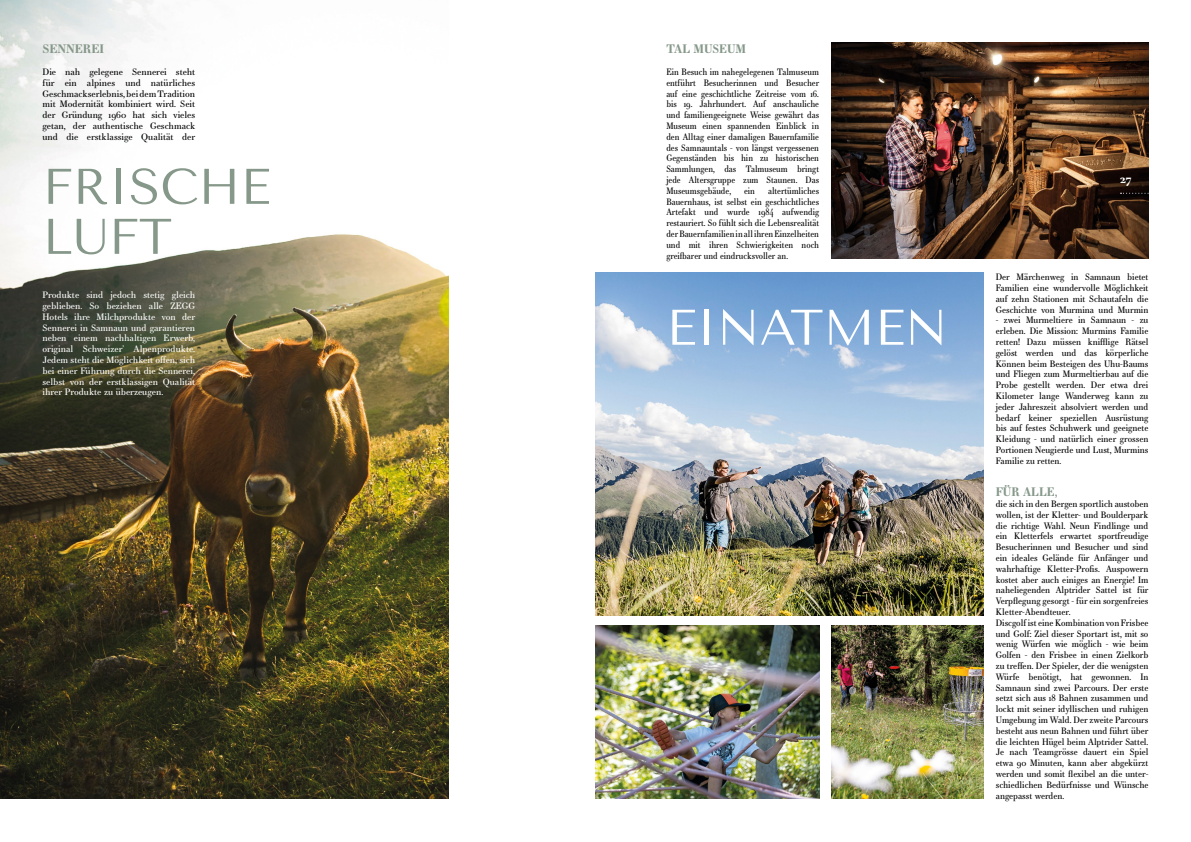
<style>
.page{position:relative;width:1191px;height:842px;background:#fff}
.page>*{position:absolute;margin:0;border:0;box-sizing:border-box;transform-origin:0 0}
.t1{font:50px/50px "Tenor Sans";color:#86988a}
.t2{font:50px "Tenor Sans";color:#fff}
.t3{font:700 12px "Essonnes Text";color:#86988a;scale:.96 1}
.t4{font:700 12px "Essonnes Text";color:#86988a}
.t5{font:700 12px "Essonnes Text";color:#fff}
.t6{font:9px/10.8px "Essonnes Text";color:#000;text-align:justify;scale:.95 1}
.t7{font:9px/10.8px "Essonnes Text";color:#000;text-align:justify;scale:.9 1}
.t8{font:9px/10.8px "Essonnes Text";color:#fff;text-align:justify}
.t9{font:9px/10.8px "Essonnes Text";color:#000;text-align:justify}
</style>
<div class="page">
<img style="left:0;top:0;width:448px;height:799px">
<img style="left:595px;top:273px;width:388px;height:342px">
<img style="left:831px;top:43px;width:317px;height:216px">
<img style="left:831px;top:626px;width:152px;height:173px">
<img style="left:595px;top:626px;width:224px;height:173px">
<svg style="left:1120px;top:193px;width:29px;height:1px"></svg>
<h2 class="t4" style="left:43px;top:40px;width:63px">SENNEREI</h2>
<p class="t9" style="left:43px;top:66px;width:154px">Die nah gelegene Sennerei steht für ein alpines und natürliches Geschmackserlebnis, bei dem Tradition mit Modernität kombiniert wird. Seit der Gründung 1960 hat sich vieles getan, der authentische Geschmack und die erstklassige Qualität der</p>
<h1 class="t1" style="left:43px;top:162px;width:229px">FRISCHE<br>LUFT</h1>
<p class="t8" style="left:43px;top:290px;width:154px">Produkte sind jedoch stetig gleich geblieben. So beziehen alle ZEGG Hotels ihre Milchprodukte von der Sennerei in Samnaun und garantieren neben einem nachhaltigen Erwerb, original Schweizer’ Alpenprodukte.<br>Jedem steht die Möglichkeit offen, sich bei einer Führung durch die Sennerei, selbst von der erstklassigen Qualität ihrer Produkte zu überzeugen.</p>
<h2 class="t3" style="left:666px;top:40px;width:85px">TAL MUSEUM</h2>
<p class="t7" style="left:666px;top:66px;width:171px">Ein Besuch im nahegelegenen Talmuseum entführt Besucherinnen und Besucher auf eine geschichtliche Zeitreise vom 16. bis 19. Jahrhundert. Auf anschauliche und familiengeeignete Weise gewährt das Museum einen spannenden Einblick in den Alltag einer damaligen Bauernfamilie des Samnauntals - von längst vergessenen Gegenständen bis hin zu historischen Sammlungen, das Talmuseum bringt jede Altersgruppe zum Staunen. Das Museumsgebäude,</p>
<p class="t7" style="left:666px;top:185px;width:171px;text-indent:102px">altertümliches Bauernhaus, ist selbst ein geschichtliches Artefakt und wurde 1984 aufwendig restauriert. So fühlt sich die Lebensrealität der Bauernfamilien in all ihren Einzelheiten und mit ihren Schwierigkeiten noch greifbarer und eindrucksvoller an.</p>
<p class="t7" style="left:744px;top:185px;width:14px">ein</p>
<h1 class="t2" style="left:666px;top:299px;width:283px">EINATMEN</h1>
<h2 class="t5" style="left:1120px;top:170px;width:13px">27</h2>
<p class="t6" style="left:995px;top:271px;width:162px">Der Märchenweg in Samnaun bietet Familien eine wundervolle Möglichkeit auf zehn Stationen mit Schautafeln die Geschichte von Murmina und Murmin</p>
<p class="t6" style="left:995px;top:315px;width:162px">- zwei Murmeltiere in Samnaun - zu erleben. Die Mission: Murmins Familie retten! Dazu müssen knifflige Rätsel gelöst werden und das körperliche Können beim Besteigen des Uhu-Baums und Fliegen zum Murmeltierbau auf die Probe gestellt werden. Der etwa drei Kilometer lange Wanderweg kann zu jeder Jahreszeit absolviert werden und bedarf keiner speziellen Ausrüstung bis auf festes Schuhwerk und geeignete Kleidung - und natürlich einer grossen Portionen Neugierde und Lust, Murmins Familie zu retten.</p>
<h2 class="t3" style="left:995px;top:483px;width:66px">FÜR ALLE,</h2>
<p class="t6" style="left:995px;top:498px;width:162px;text-align:left">die sich in den Bergen sportlich austoben wollen, ist der Kletter- und Boulderpark die richtige Wahl. Neun Findlinge und ein Kletterfels erwartet sportfreudige Besucherinnen und Besucher und sind ein ideales Gelände für Anfänger und wahrhaftige Kletter-Profis. Auspowern kostet aber auch einiges an Energie! Im naheliegenden Alptrider Sattel ist für Verpflegung gesorgt - für ein sorgenfreies Kletter-Abendteuer.<br>Discgolf ist eine Kombination von Frisbee und Golf: Ziel dieser Sportart ist, mit so wenig Würfen wie möglich - wie beim Golfen - den Frisbee in einen Zielkorb zu treffen. Der Spieler, der die wenigsten Würfe benötigt, hat gewonnen. In Samnaun sind zwei Parcours. Der erste setzt sich aus 18 Bahnen zusammen und lockt mit seiner idyllischen und ruhigen Umgebung im Wald. Der zweite Parcours besteht aus neun Bahnen und führt über die leichten Hügel beim Alptrider Sattel.<br>Je nach Teamgrösse dauert ein Spiel etwa 90 Minuten, kann aber abgekürzt werden und somit flexibel an die unter&shy;schiedlichen Bedürfnisse und Wünsche angepasst werden.</p>
</div>
